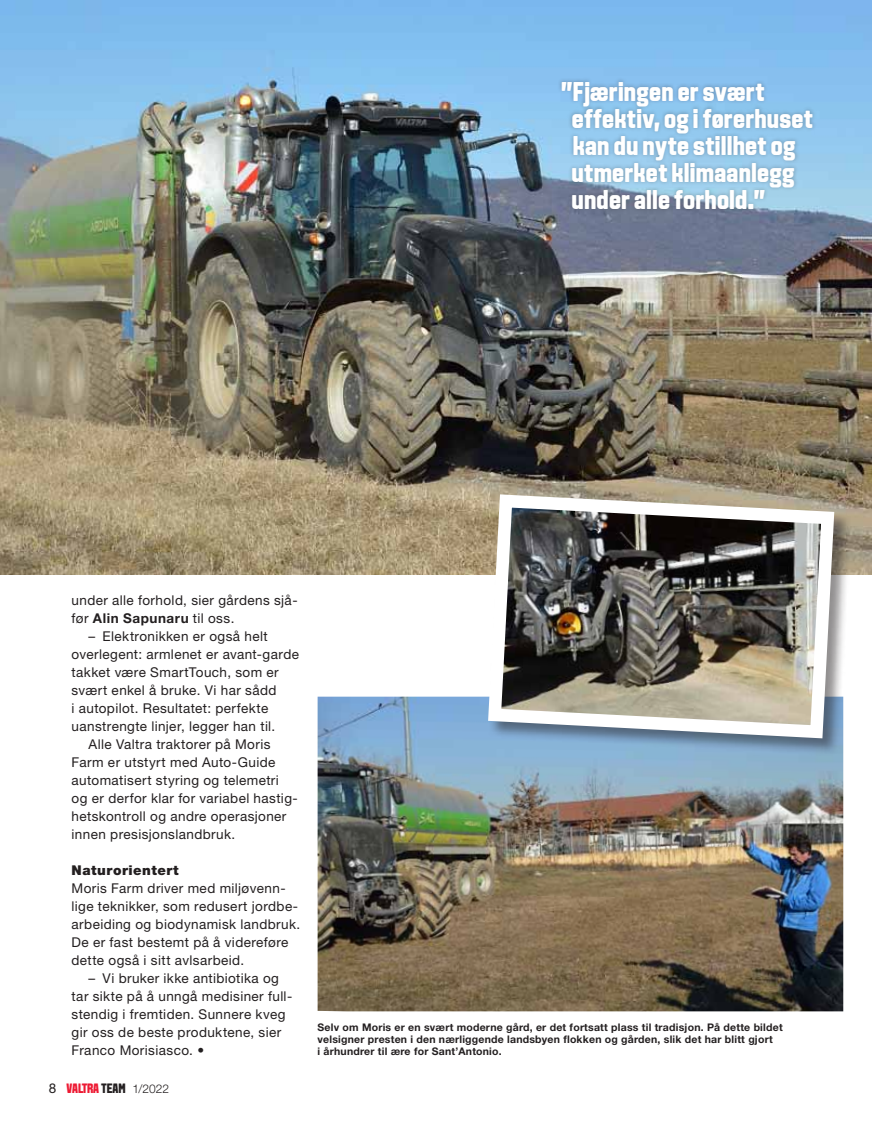
<style>
.page{position:relative;width:872px;height:1127px;background:#fff}
.page>*{position:absolute;margin:0;border:0;box-sizing:border-box;transform-origin:0 0}
.t1{font:800 27px/27px "VALTRA Aveny T";letter-spacing:.01em;color:#fff}
.t2{font:13.5px/18px "Helvetica Neue LT Std";letter-spacing:.03em;color:#231f20}
.t3{font:800 13.5px "VALTRA Aveny T";letter-spacing:-.01em;color:#ed1a33}
.t4{font:900 13.5px "Helvetica Neue LT Std";letter-spacing:.035em;color:#231f20}
.t5{font:700 10.5px/12px "Helvetica Neue LT Std";letter-spacing:.02em;color:#231f20}
.s1{font-weight:700}
.s2{font-family:"Helvetica Neue LT Std";font-weight:400;color:#231f20}
.s3{color:#231f20}
.s4{font-family:"Helvetica Neue LT Std";font-weight:300;font-size:12px;color:#231f20}
</style>
<div class="page">
<img style="left:0;top:0;width:872px;height:575px">
<div style="left:557px;top:77px;width:260px;height:136px;background:#231f20;opacity:.3"></div>
<img style="left:317px;top:697px;width:526px;height:314px">
<div style="left:487px;top:494px;width:364px;height:262px;background:#231f20;opacity:.5"></div>
<img style="left:481px;top:488px;width:360px;height:257px">
<h1 class="t1" style="left:571px;top:78px;width:243px;text-indent:-10px">”Fjæringen er svært effektiv, og i førerhuset kan du nyte stillhet og utmerket klimaanlegg under alle forhold.”</h1>
<p class="t2" style="left:72px;top:591px;width:227px">under alle forhold, sier gårdens sjå&shy;før <span class="s1">Alin Sapunaru</span> til oss.</p>
<p class="t2" style="left:89px;top:627px;width:181px">– Elektronikken er også helt</p>
<p class="t2" style="left:72px;top:645px;width:229px">overlegent: armlenet er avant-garde</p>
<p class="t2" style="left:72px;top:663px;width:209px">takket være SmartTouch, som er</p>
<p class="t2" style="left:72px;top:681px;width:206px">svært enkel å bruke. Vi har sådd</p>
<p class="t2" style="left:72px;top:699px;width:198px">i autopilot. Resultatet: perfekte</p>
<p class="t2" style="left:72px;top:717px;width:205px">uanstrengte linjer, legger han til.</p>
<p class="t2" style="left:89px;top:735px;width:183px">Alle Valtra traktorer på Moris</p>
<p class="t2" style="left:72px;top:753px;width:205px">Farm er utstyrt med Auto-Guide</p>
<p class="t2" style="left:72px;top:771px;width:209px">automatisert styring og telemetri</p>
<p class="t2" style="left:72px;top:789px;width:228px">og er derfor klar for variabel hastig-</p>
<p class="t2" style="left:72px;top:807px;width:216px">hetskontroll og andre operasjoner</p>
<p class="t2" style="left:72px;top:825px;width:165px">innen presisjonslandbruk.</p>
<p class="t4" style="left:72px;top:862px;width:109px">Naturorientert</p>
<p class="t2" style="left:72px;top:879px;width:230px">Moris Farm driver med miljøvenn&shy;lige teknikker, som redusert jordbe&shy;arbeiding og biodynamisk landbruk.<br>De er fast bestemt på å videreføre dette også i sitt avlsarbeid.</p>
<p class="t2" style="left:72px;top:969px;width:222px;text-indent:17px">– Vi bruker ikke antibiotika og tar sikte på å unngå medisiner full&shy;stendig i fremtiden. Sunnere kveg gir oss de beste produktene, sier<br>Franco Morisiasco. •</p>
<p class="t3" style="left:49px;top:1079px;width:122px"><span class="s2">8</span> Valtra <span class="s3">team</span> <span class="s4">1/2022</span></p>
<p class="t5" style="left:317px;top:1021px;width:466px">Selv om Moris er en svært moderne gård, er det fortsatt plass til tradisjon. På dette bildet velsigner presten i den nærliggende landsbyen flokken og gården, slik det har blitt gjort<br>i århundrer til ære for Sant’Antonio.</p>
</div>
